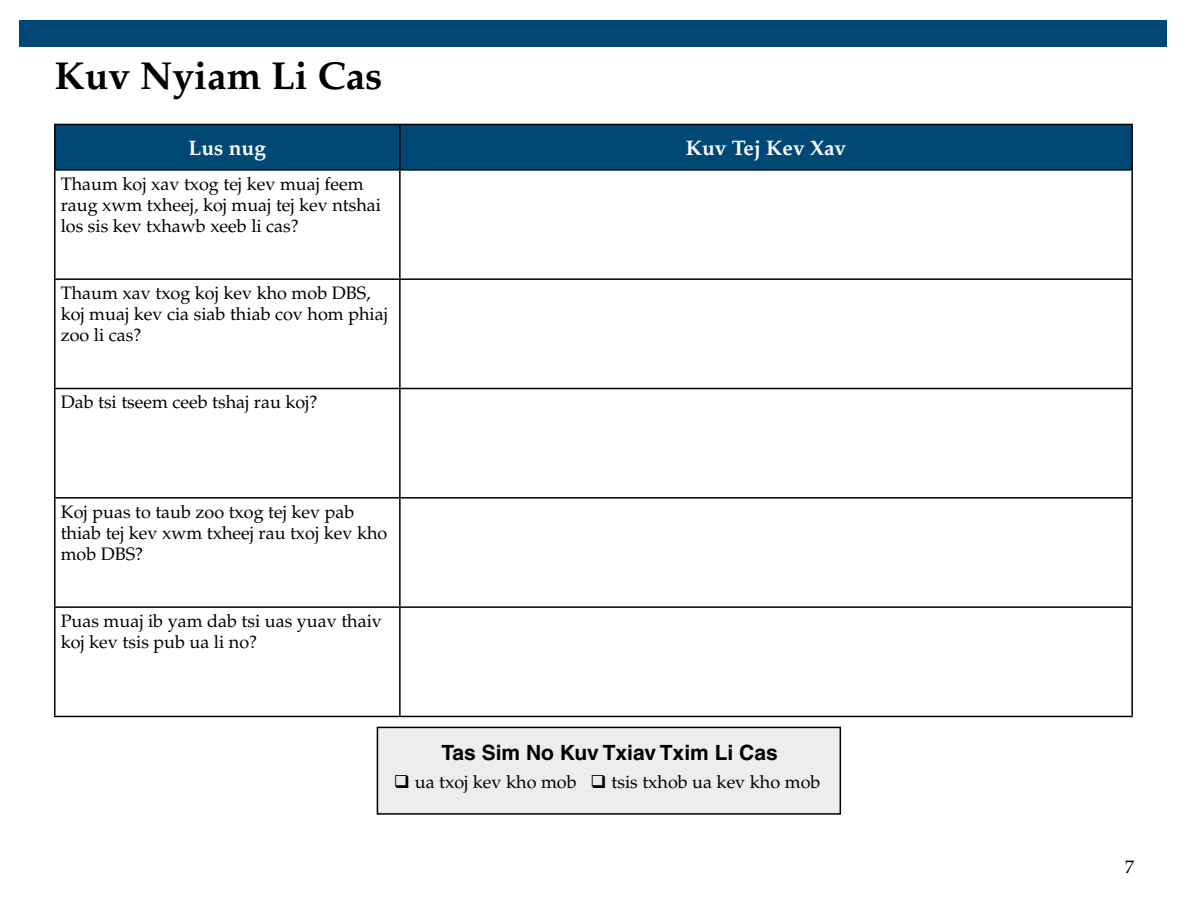
<style>
.page{position:relative;width:1188px;height:918px;background:#fff}
.page>*{position:absolute;margin:0;border:0;box-sizing:border-box;transform-origin:0 0}
.t1{font:700 39px "Palatino";color:#000}
.t2{font:700 21px "Helvetica";color:#000}
.t3{font:700 21px "Palatino";color:#fff}
.t4{font:18px/21px "Palatino";color:#000}
</style>
<div class="page">
<div style="left:377px;top:727px;width:463px;height:87px;background:#ebedef"></div>
<div style="left:377px;top:727px;width:464px;height:88px;border:2px solid #000"></div>
<div style="left:19px;top:20px;width:1148px;height:27px;background:#004876"></div>
<div style="left:56px;top:125px;width:1075px;height:44px;background:#004876"></div>
<svg style="left:56px;top:387px;width:343px;height:329px"></svg>
<svg style="left:401px;top:387px;width:730px;height:329px"></svg>
<hr style="left:54px;top:124px;width:346px;height:1px;background:#000">
<hr style="left:54px;top:125px;width:2px;height:44px;background:#000">
<hr style="left:400px;top:124px;width:733px;height:1px;background:#000">
<hr style="left:399px;top:125px;width:2px;height:44px;background:#000">
<hr style="left:1131px;top:125px;width:2px;height:44px;background:#000">
<hr style="left:54px;top:169px;width:346px;height:2px;background:#000">
<hr style="left:54px;top:171px;width:2px;height:107px;background:#000">
<hr style="left:400px;top:169px;width:733px;height:2px;background:#000">
<hr style="left:399px;top:171px;width:2px;height:107px;background:#000">
<hr style="left:1131px;top:171px;width:2px;height:107px;background:#000">
<hr style="left:54px;top:278px;width:346px;height:2px;background:#000">
<hr style="left:54px;top:280px;width:2px;height:108px;background:#000">
<hr style="left:400px;top:278px;width:733px;height:2px;background:#000">
<hr style="left:399px;top:280px;width:2px;height:108px;background:#000">
<hr style="left:1131px;top:280px;width:2px;height:108px;background:#000">
<hr style="left:54px;top:388px;width:346px;height:1px;background:#000">
<hr style="left:54px;top:389px;width:2px;height:108px;background:#000">
<hr style="left:400px;top:388px;width:733px;height:1px;background:#000">
<hr style="left:399px;top:389px;width:2px;height:108px;background:#000">
<hr style="left:1131px;top:389px;width:2px;height:108px;background:#000">
<hr style="left:54px;top:497px;width:346px;height:2px;background:#000">
<hr style="left:54px;top:499px;width:2px;height:107px;background:#000">
<hr style="left:400px;top:497px;width:733px;height:2px;background:#000">
<hr style="left:399px;top:499px;width:2px;height:107px;background:#000">
<hr style="left:1131px;top:499px;width:2px;height:107px;background:#000">
<hr style="left:54px;top:606px;width:346px;height:2px;background:#000">
<hr style="left:54px;top:608px;width:2px;height:108px;background:#000">
<hr style="left:400px;top:606px;width:733px;height:2px;background:#000">
<hr style="left:399px;top:608px;width:2px;height:108px;background:#000">
<hr style="left:1131px;top:608px;width:2px;height:108px;background:#000">
<hr style="left:54px;top:716px;width:346px;height:1px;background:#000">
<hr style="left:400px;top:716px;width:733px;height:1px;background:#000">
<h1 class="t1" style="left:54px;top:53px;width:330px">Kuv Nyiam Li Cas</h1>
<p class="t3" style="left:189px;top:135px;width:79px">Lus nug</p>
<p class="t3" style="left:686px;top:135px;width:162px">Kuv Tej Kev Xav</p>
<p class="t4" style="left:61px;top:173px;width:322px">Thaum koj xav txog tej kev muaj feem raug xwm txheej, koj muaj tej kev ntshai los sis kev txhawb xeeb li cas?</p>
<p class="t4" style="left:61px;top:283px;width:329px">Thaum xav txog koj kev kho mob DBS, koj muaj kev cia siab thiab cov hom phiaj zoo li cas?</p>
<p class="t4" style="left:61px;top:392px;width:258px">Dab tsi tseem ceeb tshaj rau koj?</p>
<p class="t4" style="left:61px;top:501px;width:328px">Koj puas to taub zoo txog tej kev pab thiab tej kev xwm txheej rau txoj kev kho mob DBS?</p>
<p class="t4" style="left:61px;top:611px;width:323px">Puas muaj ib yam dab tsi uas yuav thaiv koj kev tsis pub ua li no?</p>
<p class="t2" style="left:441px;top:739px;width:338px">Tas Sim No Kuv Txiav Txim Li Cas</p>
<p class="t4" style="left:415px;top:772px;width:163px">ua txoj kev kho mob</p>
<p class="t4" style="left:612px;top:772px;width:210px">tsis txhob ua kev kho mob</p>
<p class="t4" style="left:1125px;top:857px;width:10px">7</p>
</div>
